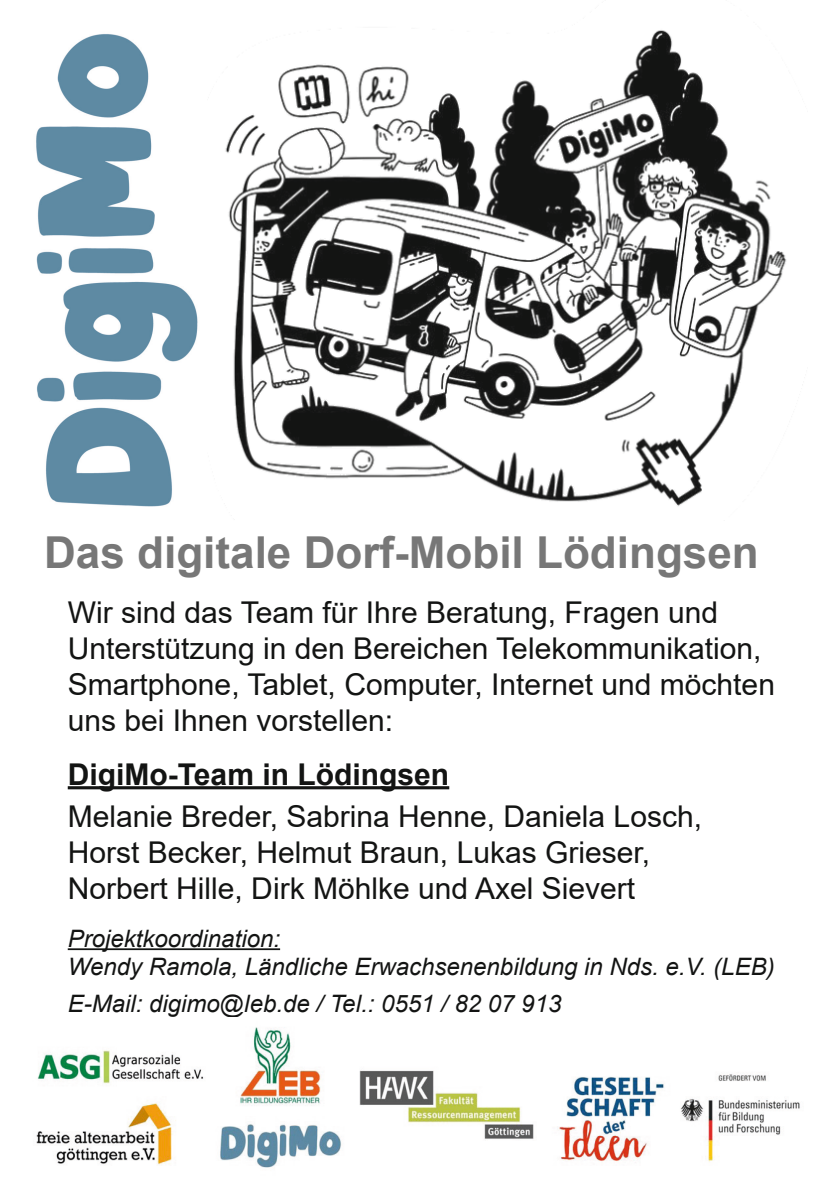
<style>
.page{position:relative;width:822px;height:1189px;background:#fff}
.page>*{position:absolute;margin:0;border:0;box-sizing:border-box;transform-origin:0 0}
.t1{font:700 44px "Arial";color:#777}
.t2{font:30px/36px "Arial";color:#131413}
.t3{font:700 30px "Arial";color:#131413}
.t4{font:italic 24px/28.8px "Arial";color:#131413}
</style>
<div class="page">
<hr style="left:68px;top:786px;width:381px;height:3px;background:#131413">
<hr style="left:68px;top:948px;width:212px;height:2px;background:#131413">
<img style="left:225px;top:30px;width:562px;height:476px">
<img style="left:36px;top:34px;width:162px;height:473px">
<img style="left:36px;top:1027px;width:764px;height:141px">
<h1 class="t1" style="left:44px;top:521px;width:715px">Das digitale Dorf-Mobil Lödingsen</h1>
<p class="t2" style="left:68px;top:593px;width:708px">Wir sind das Team für Ihre Beratung, Fragen und Unterstützung in den Bereichen Telekommunikation, Smartphone, Tablet, Computer, Internet und möchten uns bei Ihnen vorstellen:</p>
<p class="t3" style="left:68px;top:753px;width:383px">DigiMo-Team in Lödingsen</p>
<p class="t2" style="left:68px;top:797px;width:635px">Melanie Breder, Sabrina Henne, Daniela Losch,<br>Horst Becker, Helmut Braun, Lukas Grieser,<br>Norbert Hille, Dirk Möhlke und Axel Sievert</p>
<p class="t4" style="left:68px;top:924px;width:708px">Projektkoordination:<br>Wendy Ramola, Ländliche Erwachsenenbildung in Nds. e.V. (LEB)</p>
<p class="t4" style="left:68px;top:989px;width:495px">E-Mail: digimo@leb.de / Tel.: 0551 / 82 07 913</p>
</div>
